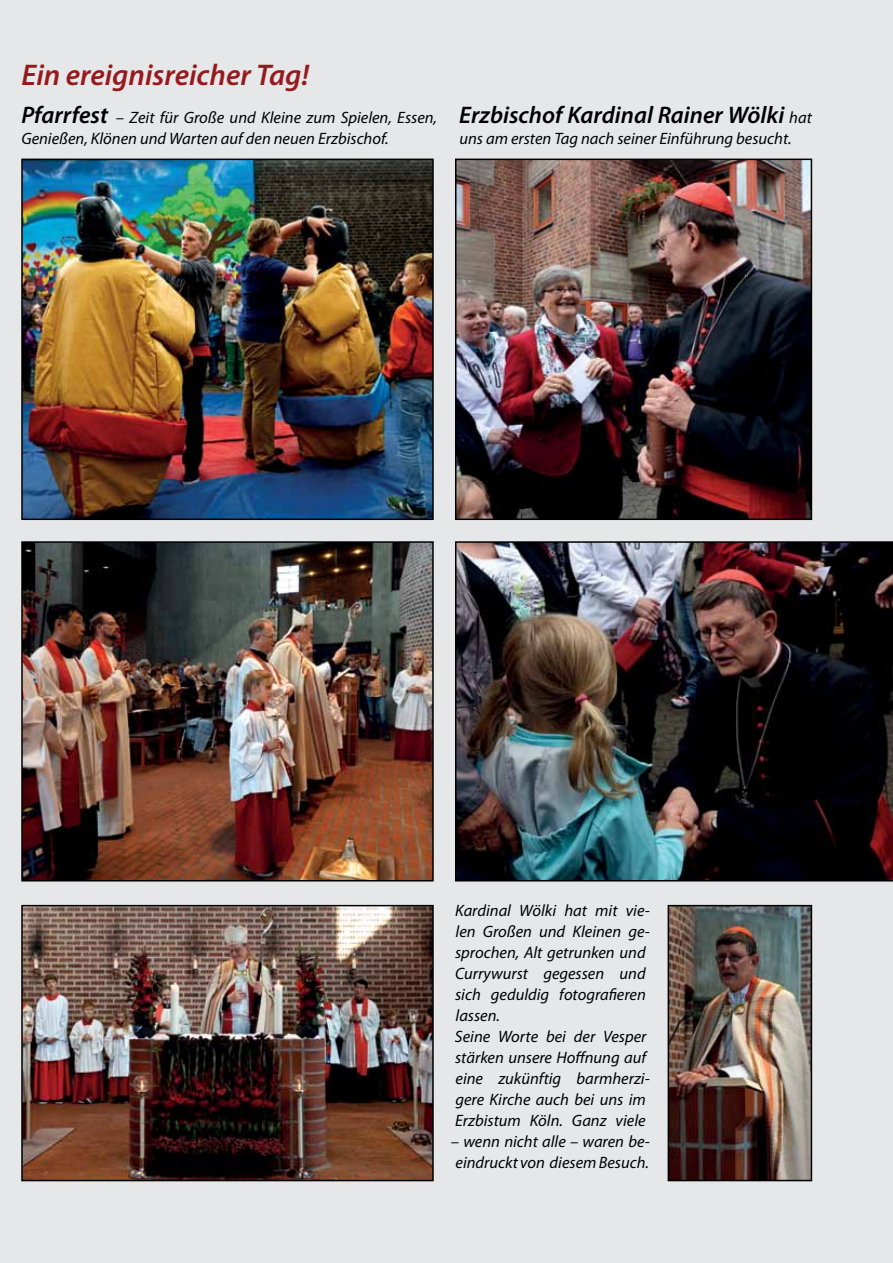
<style>
.page{position:relative;width:893px;height:1263px;background:#e6e7e8}
.page>*{position:absolute;margin:0;border:0;box-sizing:border-box;transform-origin:0 0}
.t1{font:italic 600 30px "Myriad Pro";color:#951a1d}
.t2{font:italic 600 24px "Myriad Pro";color:#000}
.t3{font:italic 16.5px/21px "Myriad Pro";color:#000}
.s1{font-weight:600;font-size:24px}
.s2{font-weight:400;font-size:16.5px}
</style>
<div class="page">
<img style="left:24px;top:908px;width:407px;height:270px">
<div style="left:21px;top:905px;width:413px;height:276px;border:2px solid #000"></div>
<img style="left:24px;top:544px;width:407px;height:334px">
<div style="left:21px;top:541px;width:413px;height:340px;border:2px solid #000"></div>
<img style="left:24px;top:162px;width:407px;height:355px">
<div style="left:21px;top:159px;width:413px;height:361px;border:2px solid #000"></div>
<img style="left:458px;top:162px;width:351px;height:355px">
<div style="left:455px;top:159px;width:357px;height:361px;border:2px solid #000"></div>
<img style="left:455px;top:541px;width:438px;height:340px">
<img style="left:671px;top:908px;width:138px;height:270px">
<div style="left:668px;top:905px;width:144px;height:276px;border:2px solid #000"></div>
<h1 class="t1" style="left:21px;top:56px;width:289px">Ein ereignisreicher Tag!</h1>
<p class="t3" style="left:21px;top:107px;width:417px"><span class="s1">Pfarrfest</span> – Zeit für Große und Kleine zum Spielen, Essen,<br>Genießen, Klönen und Warten auf den neuen Erzbischof.</p>
<h2 class="t2" style="left:459px;top:100px;width:354px">Erzbischof Kardinal Rainer Wölki <span class="s2">hat</span></h2>
<p class="t3" style="left:459px;top:128px;width:334px">uns am ersten Tag nach seiner Einführung besucht.</p>
<p class="t3" style="left:455px;top:900px;width:196px">Kardinal Wölki hat mit vie&shy;len Großen und Kleinen ge&shy;sprochen, Alt getrunken und<br>Currywurst gegessen und sich geduldig fotografieren lassen.<br>Seine Worte bei der Vesper stärken unsere Hoffnung auf eine zukünftig barmherzi&shy;gere Kirche auch bei uns im<br>Erzbistum Köln. Ganz viele</p>
<p class="t3" style="left:451px;top:1131px;width:200px">– wenn nicht alle – waren be&shy;eindruckt von diesem Besuch.</p>
</div>
